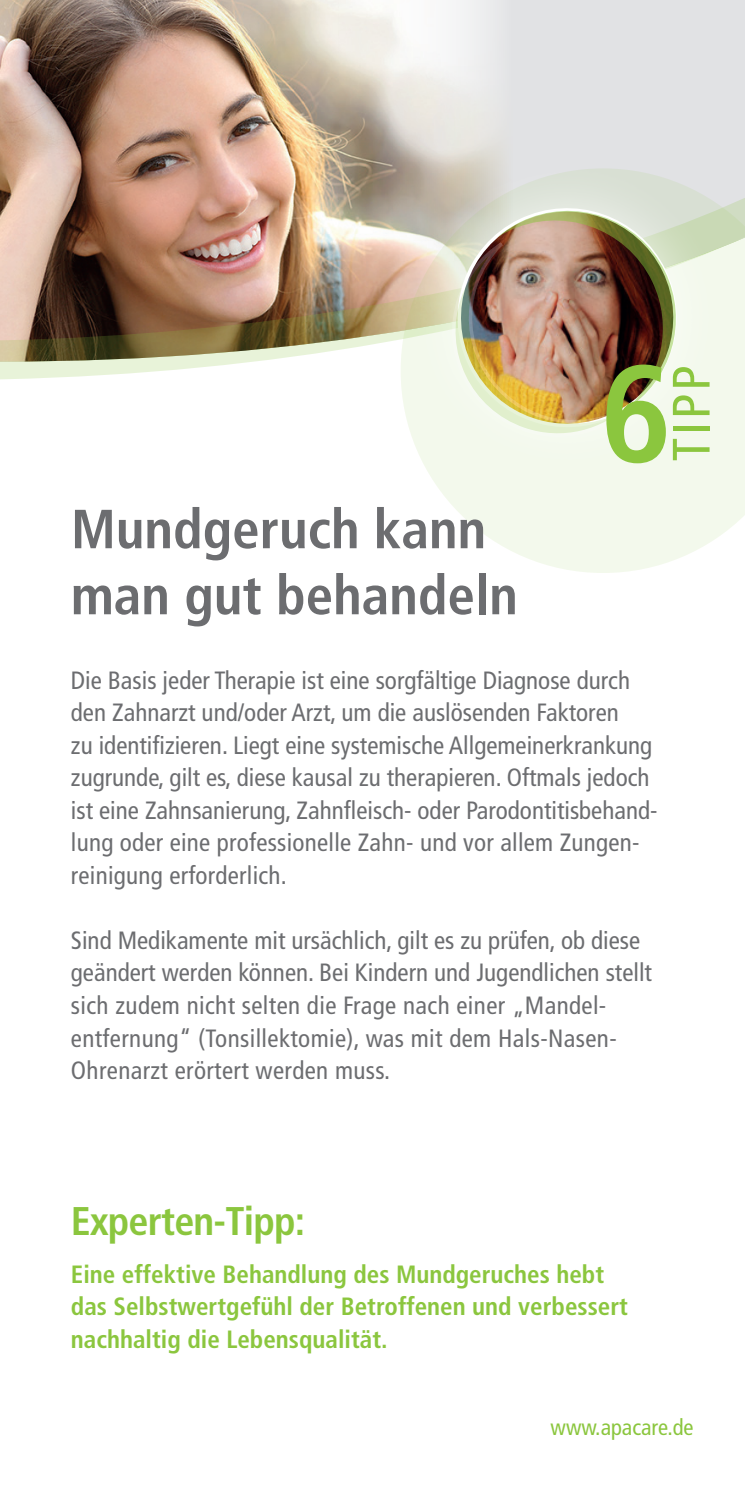
<style>
.page{position:relative;width:745px;height:1489px;background:#fff}
.page>*{position:absolute;margin:0;border:0;box-sizing:border-box;transform-origin:0 0}
.t1{font:700 condensed 137.5px "Frutiger LT Pro";color:#8bc63e}
.t2{font:700 condensed 55px/66px "Frutiger LT Pro";color:#6c6d70}
.t3{font:condensed 52.5px "Frutiger LT Pro";color:#8bc63e}
.t4{font:700 condensed 40px "Frutiger LT Pro";letter-spacing:-.02em;color:#8bc63e}
.t5{font:condensed 25px/32.5px "Frutiger LT Pro";color:#6c6d70}
.t6{font:700 condensed 25px/32.5px "Frutiger LT Pro";color:#8bc63e}
.t7{font:condensed 22.5px "Frutiger LT Pro";color:#8bc63e}
</style>
<div class="page">
<img style="left:0;top:0;width:744px;height:380px">
<svg style="left:486px;top:535px;width:235px;height:38px;fill:#f3f9ec"></svg>
<svg style="left:349px;top:100px;width:395px;height:435px;background:#e5e4da"></svg>
<svg style="left:440px;top:196px;width:248px;height:246px"></svg>
<img style="left:440px;top:232px;width:216px;height:215px">
<h2 class="t2" style="left:71px;top:496px;width:448px">Mundgeruch kann man gut behandeln</h2>
<h1 class="t1" style="left:600px;top:332px;width:73px">6</h1>
<h3 class="t3" style="left:660px;top:461px;width:97px;rotate:-90deg">TIPP</h3>
<p class="t5" style="left:71px;top:664px;width:587px">Die Basis jeder Therapie ist eine sorgfältige Diagnose durch den Zahnarzt und/oder Arzt, um die auslösenden Faktoren<br>zu identifizieren. Liegt eine systemische Allgemeinerkrankung zugrunde, gilt es, diese kausal zu therapieren. Oftmals jedoch ist eine Zahnsanierung, Zahnfleisch- oder Parodontitisbehand&shy;lung oder eine professionelle Zahn- und vor allem Zungen&shy;reinigung erforderlich.</p>
<p class="t5" style="left:71px;top:924px;width:582px">Sind Medikamente mit ursächlich, gilt es zu prüfen, ob diese geändert werden können. Bei Kindern und Jugendlichen stellt sich zudem nicht selten die Frage nach einer „Mandel&shy;entfernung“ (Tonsillektomie), was mit dem Hals-Nasen-Ohrenarzt erörtert werden muss.</p>
<h3 class="t4" style="left:71px;top:1197px;width:236px">Experten-Tipp:</h3>
<p class="t6" style="left:71px;top:1257px;width:558px">Eine effektive Behandlung des Mundgeruches hebt das Selbstwertgefühl der Betroffenen und verbessert nachhaltig die Lebensqualität.</p>
<p class="t7" style="left:550px;top:1413px;width:144px">www.apacare.de</p>
</div>
